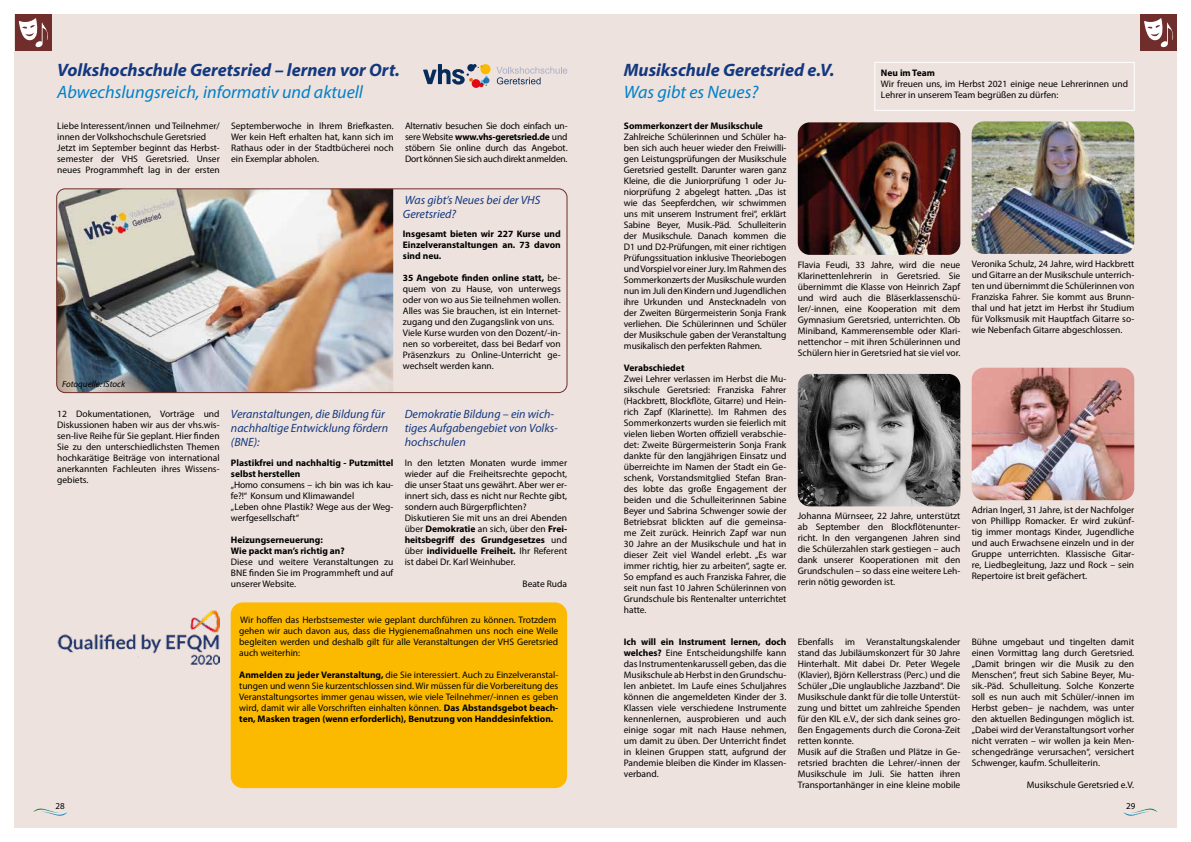
<style>
.page{position:relative;width:1191px;height:842px;background:#fff}
.page>*{position:absolute;margin:0;border:0;box-sizing:border-box;transform-origin:0 0}
.t1{font:italic 700 18px "Myriad Pro";color:#14387f}
.t2{font:italic 18px "Myriad Pro";color:#0081c9}
.t3{font:italic 12px/14px "Myriad Pro";color:#14387f}
.t4{font:9.5px/11px "Myriad Pro";color:#000;text-align:justify}
.t5{font:700 9.5px/11px "Myriad Pro";color:#000}
.t6{font:italic 9px "Myriad Pro";color:#000}
.t7{font:9px "Myriad Pro";color:#000}
.s1{font-weight:700}
</style>
<div class="page">
<div style="left:595px;top:14px;width:581px;height:814px;background:#ede2de"></div>
<div style="left:14px;top:14px;width:581px;height:814px;background:#ede2de"></div>
<svg style="left:1123px;top:808px;width:34px;height:8px"></svg>
<svg style="left:33px;top:808px;width:34px;height:8px"></svg>
<svg style="left:423px;top:64px;width:67px;height:24px"></svg>
<svg style="left:496px;top:67px;width:71px;height:17px"></svg>
<div style="left:15px;top:14px;width:37px;height:37px;background:#6f2e2b"></div>
<svg style="left:19px;top:18px;width:29px;height:30px"></svg>
<img style="left:57px;top:189px;width:336px;height:204px">
<div style="left:56px;top:189px;width:511px;height:204px;border:1px solid #6f2e2b;border-radius:9px"></div>
<div style="left:231px;top:602px;width:336px;height:186px;background:#fbba00;border-radius:12px"></div>
<img style="left:57px;top:610px;width:163px;height:55px">
<div style="left:1140px;top:14px;width:36px;height:37px;background:#6f2e2b"></div>
<svg style="left:1144px;top:18px;width:30px;height:30px"></svg>
<img style="left:797px;top:122px;width:163px;height:133px">
<img style="left:971px;top:121px;width:163px;height:133px">
<img style="left:971px;top:368px;width:163px;height:132px">
<img style="left:797px;top:374px;width:163px;height:132px">
<div style="left:874px;top:62px;width:260px;height:49px;border:1px solid #fff"></div>
<h1 class="t1" style="left:57px;top:58px;width:344px">Volkshochschule Geretsried – lernen vor Ort.</h1>
<h1 class="t2" style="left:57px;top:81px;width:307px">Abwechslungsreich, informativ und aktuell</h1>
<p class="t4" style="left:57px;top:120px;width:164px;text-align:left">Liebe Interessent/innen und Teilnehmer/ innen der Volkshochschule Geretsried Jetzt im September beginnt das Herbst&shy;semester der VHS Geretsried. Unser neues Programmheft lag in der ersten</p>
<p class="t4" style="left:231px;top:120px;width:164px">Septemberwoche in Ihrem Briefkasten.<br>Wer kein Heft erhalten hat, kann sich im Rathaus oder in der Stadtbücherei noch ein Exemplar abholen.</p>
<p class="t4" style="left:405px;top:120px;width:164px">Alternativ besuchen Sie doch einfach un&shy;sere Website <span class="s1">www.vhs-geretsried.de</span> und stöbern Sie online durch das Angebot.<br>Dort können Sie sich auch direkt anmelden.</p>
<p class="t6" style="left:62px;top:378px;width:65px">Fotoquelle: iStock</p>
<p class="t4" style="left:57px;top:408px;width:164px">12 Dokumentationen, Vorträge und Diskussionen haben wir aus der vhs.wis&shy;sen-live Reihe für Sie geplant. Hier finden Sie zu den unterschiedlichsten Themen hochkarätige Beiträge von international anerkannten Fachleuten ihres Wissens&shy;gebiets.</p>
<p class="t3" style="left:231px;top:407px;width:159px">Veranstaltungen, die Bildung für nachhaltige Entwicklung fördern (BNE):</p>
<p class="t5" style="left:231px;top:457px;width:164px">Plastikfrei und nachhaltig - Putzmittel selbst herstellen</p>
<p class="t4" style="left:231px;top:479px;width:164px;text-align:left">„Homo consumens – ich bin was ich kau&shy;fe?!“ Konsum und Klimawandel<br>„Leben ohne Plastik? Wege aus der Weg&shy;werfgesellschaft“</p>
<p class="t5" style="left:231px;top:534px;width:115px">Heizungserneuerung:<br>Wie packt man’s richtig an?</p>
<p class="t4" style="left:231px;top:556px;width:164px">Diese und weitere Veranstaltungen zu BNE finden Sie im Programmheft und auf unserer Website.</p>
<p class="t3" style="left:403px;top:193px;width:139px">Was gibt’s Neues bei der VHS<br>Geretsried?</p>
<p class="t5" style="left:403px;top:228px;width:159px;text-align:justify">Insgesamt bieten wir 227 Kurse und Einzelveranstaltungen an. 73 davon sind neu.</p>
<p class="t4" style="left:403px;top:272px;width:159px;text-align:left"><span class="s1">35 Angebote finden online statt,</span> be&shy;quem von zu Hause, von unterwegs oder von wo aus Sie teilnehmen wollen.<br>Alles was Sie brauchen, ist ein Internet&shy;zugang und den Zugangslink von uns.<br>Viele Kurse wurden von den Dozent/-in&shy;nen so vorbereitet, dass bei Bedarf von Präsenzkurs zu Online-Unterricht ge&shy;wechselt werden kann.</p>
<p class="t3" style="left:405px;top:407px;width:155px">Demokratie Bildung – ein wich&shy;tiges Aufgabengebiet von Volks&shy;hochschulen</p>
<p class="t4" style="left:405px;top:457px;width:164px;text-align:left">In den letzten Monaten wurde immer wieder auf die Freiheitsrechte gepocht, die unser Staat uns gewährt. Aber wer er&shy;innert sich, dass es nicht nur Rechte gibt, sondern auch Bürgerpflichten?<br>Diskutieren Sie mit uns an drei Abenden über <span class="s1">Demokratie</span> an sich, über den <span class="s1">Frei&shy;heitsbegriff des Grundgesetzes</span> und über <span class="s1">individuelle Freiheit.</span> Ihr Referent ist dabei Dr. Karl Weinhuber.</p>
<p class="t4" style="left:522px;top:578px;width:46px">Beate Ruda</p>
<p class="t4" style="left:239px;top:614px;width:321px;text-align:left">Wir hoffen das Herbstsemester wie geplant durchführen zu können. Trotzdem gehen wir auch davon aus, dass die Hygienemaßnahmen uns noch eine Weile begleiten werden und deshalb gilt für alle Veranstaltungen der VHS Geretsried auch weiterhin:</p>
<p class="t4" style="left:239px;top:669px;width:321px"><span class="s1">Anmelden zu jeder Veranstaltung,</span> die Sie interessiert. Auch zu Einzelveranstal&shy;tungen und wenn Sie kurzentschlossen sind. Wir müssen für die Vorbereitung des Veranstaltungsortes immer genau wissen, wie viele Teilnehmer/-innen es geben wird, damit wir alle Vorschriften einhalten können. <span class="s1">Das Abstandsgebot beach&shy;ten, Masken tragen (wenn erforderlich), Benutzung von Handdesinfektion.</span></p>
<h1 class="t1" style="left:624px;top:58px;width:212px">Musikschule Geretsried e.V.</h1>
<h1 class="t2" style="left:624px;top:81px;width:136px">Was gibt es Neues?</h1>
<p class="t5" style="left:624px;top:120px;width:141px">Sommerkonzert der Musikschule</p>
<p class="t4" style="left:624px;top:131px;width:164px">Zahlreiche Schülerinnen und Schüler ha&shy;ben sich auch heuer wieder den Freiwilli&shy;gen Leistungsprüfungen der Musikschule Geretsried gestellt. Darunter waren ganz Kleine, die die Juniorprüfung 1 oder Ju&shy;niorprüfung 2 abgelegt hatten. „Das ist wie das Seepferdchen, wir schwimmen uns mit unserem Instrument frei“, erklärt Sabine Beyer, Musik.-Päd. Schulleiterin der Musikschule. Danach kommen die D1 und D2-Prüfungen, mit einer richtigen Prüfungssituation inklusive Theoriebogen und Vorspiel vor einer Jury. Im Rahmen des Sommerkonzerts der Musikschule wurden nun im Juli den Kindern und Jugendlichen ihre Urkunden und Anstecknadeln von der Zweiten Bürgermeisterin Sonja Frank verliehen. Die Schülerinnen und Schüler der Musikschule gaben der Veranstaltung musikalisch den perfekten Rahmen.</p>
<p class="t5" style="left:624px;top:362px;width:62px">Verabschiedet</p>
<p class="t4" style="left:624px;top:373px;width:164px">Zwei Lehrer verlassen im Herbst die Mu&shy;sikschule Geretsried: Franziska Fahrer (Hackbrett, Blockflöte, Gitarre) und Hein&shy;rich Zapf (Klarinette). Im Rahmen des Sommerkonzerts wurden sie feierlich mit vielen lieben Worten offiziell verabschie&shy;det: Zweite Bürgermeisterin Sonja Frank dankte für den langjährigen Einsatz und überreichte im Namen der Stadt ein Ge&shy;schenk, Vorstandsmitglied Stefan Bran&shy;des lobte das große Engagement der beiden und die Schulleiterinnen Sabine Beyer und Sabrina Schwenger sowie der Betriebsrat blickten auf die gemeinsa&shy;me Zeit zurück. Heinrich Zapf war nun 30 Jahre an der Musikschule und hat in dieser Zeit viel Wandel erlebt. „Es war immer richtig, hier zu arbeiten“, sagte er.<br>So empfand es auch Franziska Fahrer, die seit nun fast 10 Jahren Schülerinnen von Grundschule bis Rentenalter unterrichtet hatte.</p>
<p class="t5" style="left:881px;top:67px;width:55px">Neu im Team</p>
<p class="t4" style="left:881px;top:78px;width:249px">Wir freuen uns, im Herbst 2021 einige neue Lehrerinnen und<br>Lehrer in unserem Team begrüßen zu dürfen:</p>
<p class="t4" style="left:797px;top:259px;width:164px">Flavia Feudi, 33 Jahre, wird die neue Klarinettenlehrerin in Geretsried. Sie übernimmt die Klasse von Heinrich Zapf und wird auch die Bläserklassenschü&shy;ler/-innen, eine Kooperation mit dem Gymnasium Geretsried, unterrichten. Ob Miniband, Kammerensemble oder Klari&shy;nettenchor – mit ihren Schülerinnen und Schülern hier in Geretsried hat sie viel vor.</p>
<p class="t4" style="left:971px;top:258px;width:164px">Veronika Schulz, 24 Jahre, wird Hackbrett und Gitarre an der Musikschule unterrich&shy;ten und übernimmt die Schülerinnen von Franziska Fahrer. Sie kommt aus Brunn&shy;thal und hat jetzt im Herbst ihr Studium für Volksmusik mit Hauptfach Gitarre so&shy;wie Nebenfach Gitarre abgeschlossen.</p>
<p class="t4" style="left:971px;top:504px;width:164px">Adrian Ingerl, 31 Jahre, ist der Nachfolger von Phillipp Romacker. Er wird zukünf&shy;tig immer montags Kinder, Jugendliche und auch Erwachsene einzeln und in der Gruppe unterrichten. Klassische Gitar&shy;re, Liedbegleitung, Jazz und Rock – sein Repertoire ist breit gefächert.</p>
<p class="t4" style="left:797px;top:510px;width:164px">Johanna Mürnseer, 22 Jahre, unterstützt ab September den Blockflötenunter&shy;richt. In den vergangenen Jahren sind die Schülerzahlen stark gestiegen – auch dank unserer Kooperationen mit den Grundschulen – so dass eine weitere Leh&shy;rerin nötig geworden ist.</p>
<p class="t4" style="left:624px;top:636px;width:164px"><span class="s1">Ich will ein Instrument lernen, doch welches?</span> Eine Entscheidungshilfe kann das Instrumentenkarussell geben, das die Musikschule ab Herbst in den Grundschu&shy;len anbietet. Im Laufe eines Schuljahres können die angemeldeten Kinder der 3.<br>Klassen viele verschiedene Instrumente kennenlernen, ausprobieren und auch einige sogar mit nach Hause nehmen, um damit zu üben. Der Unterricht findet in kleinen Gruppen statt, aufgrund der Pandemie bleiben die Kinder im Klassen&shy;verband.</p>
<p class="t4" style="left:797px;top:636px;width:164px;text-align:left">Ebenfalls im Veranstaltungskalender stand das Jubiläumskonzert für 30 Jahre Hinterhalt. Mit dabei Dr. Peter Wegele (Klavier), Björn Kellerstrass (Perc.) und die Schüler „Die unglaubliche Jazzband“. Die Musikschule dankt für die tolle Unterstüt&shy;zung und bittet um zahlreiche Spenden für den KIL e.V., der sich dank seines gro&shy;ßen Engagements durch die Corona-Zeit retten konnte.<br>Musik auf die Straßen und Plätze in Ge&shy;retsried brachten die Lehrer/-innen der Musikschule im Juli. Sie hatten ihren Transportanhänger in eine kleine mobile</p>
<p class="t4" style="left:971px;top:636px;width:164px">Bühne umgebaut und tingelten damit einen Vormittag lang durch Geretsried. „Damit bringen wir die Musik zu den Menschen“, freut sich Sabine Beyer, Mu&shy;sik.-Päd. Schulleitung. Solche Konzerte soll es nun auch mit Schüler/-innen im Herbst geben– je nachdem, was unter den aktuellen Bedingungen möglich ist. „Dabei wird der Veranstaltungsort vorher nicht verraten – wir wollen ja kein Men&shy;schengedränge verursachen“, versichert Schwenger, kaufm. Schulleiterin.</p>
<p class="t4" style="left:1027px;top:779px;width:109px">Musikschule Geretsried e.V.</p>
<p class="t7" style="left:56px;top:800px;width:11px">28</p>
<p class="t7" style="left:1126px;top:800px;width:11px">29</p>
</div>
